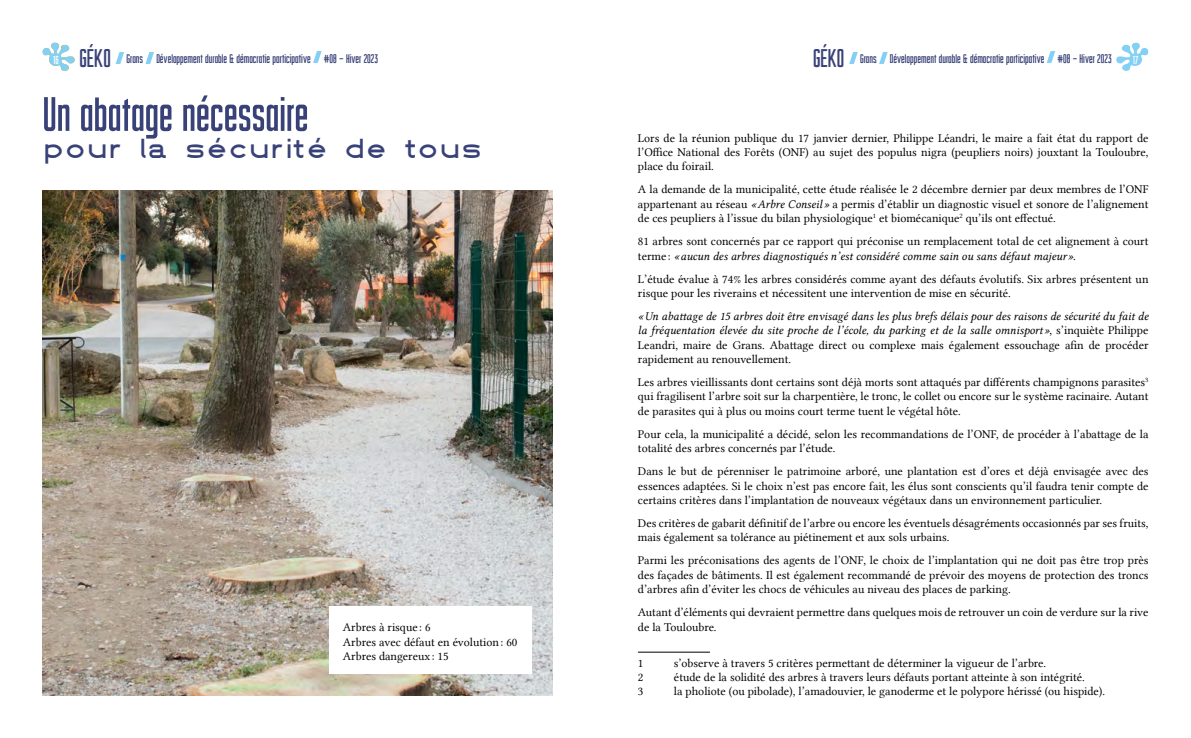
<style>
.page{position:relative;width:1191px;height:738px;background:#fff}
.page>*{position:absolute;margin:0;border:0;box-sizing:border-box;transform-origin:0 0}
.t1{font:50px "Sturkopf";color:#394278}
.t2{font:30px "DIN1451 fette Breitschrift 1936";color:#394278}
.t3{font:13px "Sturkopf";color:#394278}
.t4{font:12px/14.4px "Lin Libertine";color:#000}
.t5{font:12px/14.4px "Lin Libertine I";color:#000}
.t6{font:12px "Sturkopf";color:#fff}
.s1{font-size:26.7px}
.s2{font-family:"Lin Libertine I"}
.s3{font-family:"Lin Libertine"}
</style>
<div class="page">
<svg style="left:42px;top:42px;width:33px;height:29px"></svg>
<svg style="left:116px;top:52px;width:8px;height:12px"></svg>
<svg style="left:145px;top:52px;width:9px;height:12px"></svg>
<svg style="left:313px;top:51px;width:9px;height:12px"></svg>
<svg style="left:849px;top:52px;width:8px;height:12px"></svg>
<svg style="left:879px;top:52px;width:8px;height:12px"></svg>
<svg style="left:1046px;top:51px;width:9px;height:12px"></svg>
<img style="left:43px;top:190px;width:510px;height:504px">
<div style="left:329px;top:605px;width:202px;height:68px;background:#fff"></div>
<hr style="left:638px;top:651px;width:72px;height:1px;background:#000">
<p class="t6" style="left:53px;top:53px;width:7px">16</p>
<p class="t3" style="left:79px;top:51px;width:300px"><span class="s1">GÉKO</span> Grans Développement durable &amp; démocratie participative #08 – Hiver 2023</p>
<p class="t3" style="left:813px;top:51px;width:300px"><span class="s1">GÉKO</span> Grans Développement durable &amp; démocratie participative #08 – Hiver 2023</p>
<p class="t6" style="left:1132px;top:53px;width:7px">17</p>
<h1 class="t1" style="left:43px;top:86px;width:267px">Un abatage nécessaire</h1>
<h2 class="t2" style="left:43px;top:130px;width:441px">pour la sécurité de tous</h2>
<p class="t4" style="left:638px;top:130px;width:512px;text-align:justify">Lors de la réunion publique du 17 janvier dernier, Philippe Léandri, le maire a fait état du rapport de l’Office National des Forêts (ONF) au sujet des populus nigra (peupliers noirs) jouxtant la Touloubre, place du foirail.</p>
<p class="t4" style="left:638px;top:182px;width:512px;text-align:justify">A la demande de la municipalité, cette étude réalisée le 2 décembre dernier par deux membres de l’ONF appartenant au réseau <span class="s2">« Arbre Conseil »</span> a permis d’établir un diagnostic visuel et sonore de l’alignement de ces peupliers à l’issue du bilan physiologique<sup>1</sup> et biomécanique<sup>2</sup> qu’ils ont effectué.</p>
<p class="t4" style="left:638px;top:234px;width:512px">81 arbres sont concernés par ce rapport qui préconise un remplacement total de cet alignement à court</p>
<p class="t5" style="left:638px;top:249px;width:439px"><span class="s3">terme :</span> « aucun des arbres diagnostiqués n’est considéré comme sain ou sans défaut majeur »<span class="s3">.</span></p>
<p class="t4" style="left:638px;top:271px;width:512px">L’étude évalue à 74% les arbres considérés comme ayant des défauts évolutifs. Six arbres présentent un risque pour les riverains et nécessitent une intervention de mise en sécurité.</p>
<p class="t5" style="left:638px;top:309px;width:512px">« Un abattage de 15 arbres doit être envisagé dans les plus brefs délais pour des raisons de sécurité du fait de la fréquentation élevée du site proche de l’école, du parking et de la salle omnisport »<span class="s3">, s’inquiète Philippe</span></p>
<p class="t4" style="left:638px;top:337px;width:512px">Leandri, maire de Grans. Abattage direct ou complexe mais également essouchage afin de procéder rapidement au renouvellement.</p>
<p class="t4" style="left:638px;top:374px;width:512px;text-align:justify">Les arbres vieillissants dont certains sont déjà morts sont attaqués par différents champignons parasites<sup>3 </sup>qui fragilisent l’arbre soit sur la charpentière, le tronc, le collet ou encore sur le système racinaire. Autant de parasites qui à plus ou moins court terme tuent le végétal hôte.</p>
<p class="t4" style="left:638px;top:426px;width:512px">Pour cela, la municipalité a décidé, selon les recommandations de l’ONF, de procéder à l’abattage de la totalité des arbres concernés par l’étude.</p>
<p class="t4" style="left:638px;top:463px;width:512px;text-align:justify">Dans le but de pérenniser le patrimoine arboré, une plantation est d’ores et déjà envisagée avec des essences adaptées. Si le choix n’est pas encore fait, les élus sont conscients qu’il faudra tenir compte de certains critères dans l’implantation de nouveaux végétaux dans un environnement particulier.</p>
<p class="t4" style="left:638px;top:515px;width:512px">Des critères de gabarit définitif de l’arbre ou encore les éventuels désagréments occasionnés par ses fruits, mais également sa tolérance au piétinement et aux sols urbains.</p>
<p class="t4" style="left:638px;top:552px;width:512px;text-align:justify">Parmi les préconisations des agents de l’ONF, le choix de l’implantation qui ne doit pas être trop près des façades de bâtiments. Il est également recommandé de prévoir des moyens de protection des troncs d’arbres afin d’éviter les chocs de véhicules au niveau des places de parking.</p>
<p class="t4" style="left:638px;top:604px;width:512px">Autant d’éléments qui devraient permettre dans quelques mois de retrouver un coin de verdure sur la rive de la Touloubre.</p>
<p class="t4" style="left:638px;top:655px;width:7px">1</p>
<p class="t4" style="left:674px;top:655px;width:374px">s’observe à travers 5 critères permettant de déterminer la vigueur de l’arbre.</p>
<p class="t4" style="left:638px;top:669px;width:7px">2</p>
<p class="t4" style="left:674px;top:669px;width:412px">étude de la solidité des arbres à travers leurs défauts portant atteinte à son intégrité.</p>
<p class="t4" style="left:638px;top:683px;width:7px">3</p>
<p class="t4" style="left:674px;top:683px;width:432px">la pholiote (ou pibolade), l’amadouvier, le ganoderme et le polypore hérissé (ou hispide).</p>
<p class="t4" style="left:343px;top:619px;width:176px">Arbres à risque : 6<br>Arbres avec défaut en évolution : 60<br>Arbres dangereux : 15</p>
</div>
